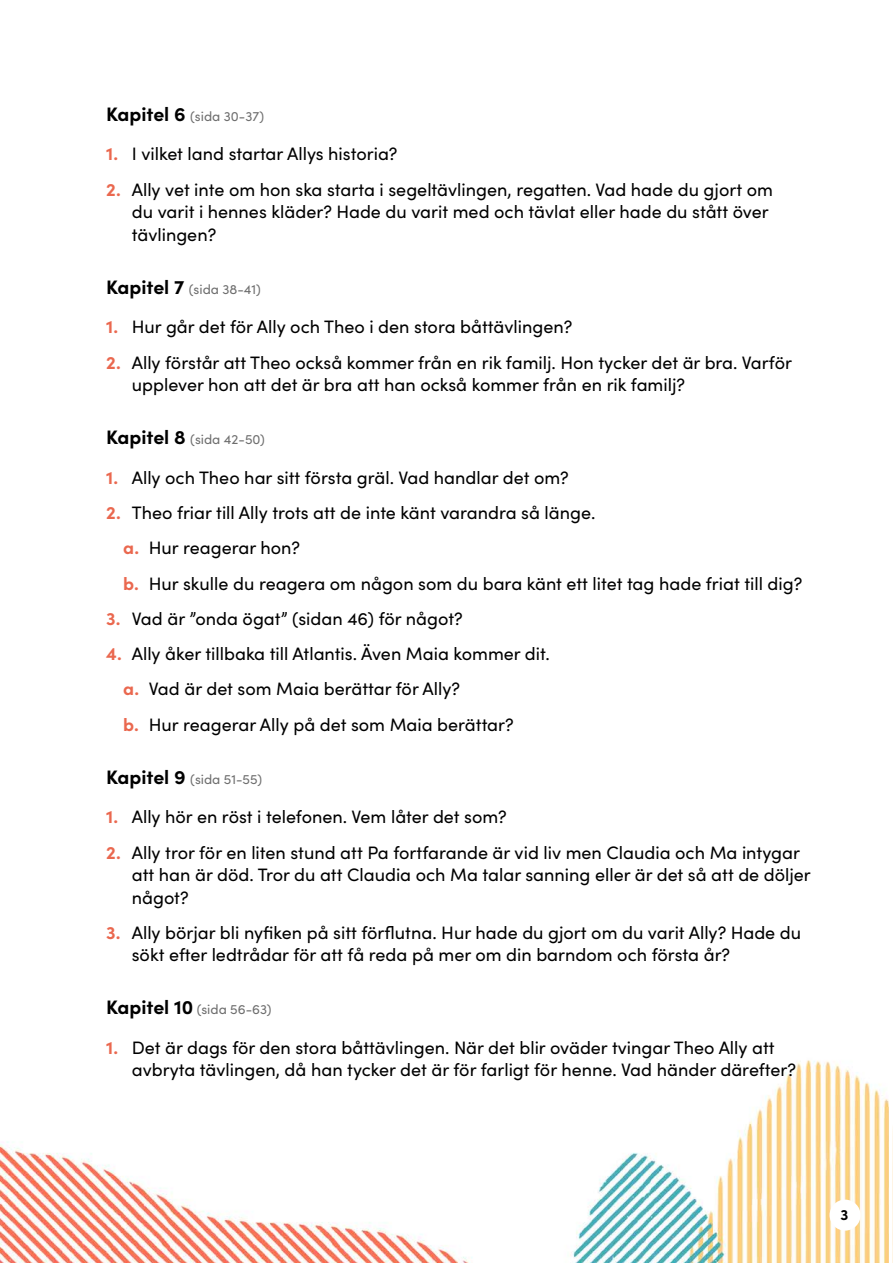
<style>
.page{position:relative;width:893px;height:1263px;background:#fff}
.page>*{position:absolute;margin:0;border:0;box-sizing:border-box;transform-origin:0 0}
.t1{font:18px/22.5px "Sofia Pro";color:#000}
.t2{font:700 15px "Sofia Pro";color:#000}
.t3{font:13.5px "Sofia Pro";color:#6e6e6e}
.s1{font-weight:700;font-size:19.5px;color:#000}
.s2{font-weight:700;color:#ea684f}
</style>
<div class="page">
<img style="left:0;top:1060px;width:889px;height:203px">
<div style="left:830px;top:1199px;width:30px;height:31px;background:#fff;border-radius:50%"></div>
<img style="left:892px;top:1128px;width:1px;height:135px">
<p class="t3" style="left:106px;top:106px;width:159px"><span class="s1">Kapitel 6</span> (sida 30-37)</p>
<p class="t1" style="left:106px;top:142px;width:293px"><span class="s2">1.</span> I vilket land startar Allys historia?</p>
<p class="t1" style="left:132px;top:177px;width:643px;text-indent:-26px"><span class="s2">2.</span> Ally vet inte om hon ska starta i segeltävlingen, regatten. Vad hade du gjort om du varit i hennes kläder? Hade du varit med och tävlat eller hade du stått över tävlingen?</p>
<p class="t3" style="left:106px;top:279px;width:156px"><span class="s1">Kapitel 7</span> (sida 38-41)</p>
<p class="t1" style="left:106px;top:315px;width:467px"><span class="s2">1.</span> Hur går det för Ally och Theo i den stora båttävlingen?</p>
<p class="t1" style="left:132px;top:350px;width:662px;text-indent:-26px"><span class="s2">2.</span> Ally förstår att Theo också kommer från en rik familj. Hon tycker det är bra. Varför upplever hon att det är bra att han också kommer från en rik familj?</p>
<p class="t3" style="left:106px;top:430px;width:160px"><span class="s1">Kapitel 8</span> (sida 42-50)</p>
<p class="t1" style="left:106px;top:465px;width:464px"><span class="s2">1.</span> Ally och Theo har sitt första gräl. Vad handlar det om?</p>
<p class="t1" style="left:123px;top:494px;width:680px;line-height:35.2px;text-indent:-17px"><span class="s2">2.</span> Theo friar till Ally trots att de inte känt varandra så länge.<br><span class="s2">a.</span> Hur reagerar hon?<br><span class="s2">b.</span> Hur skulle du reagera om någon som du bara känt ett litet tag hade friat till dig?</p>
<p class="t1" style="left:106px;top:606px;width:358px"><span class="s2">3.</span> Vad är ”onda ögat” (sidan 46) för något?</p>
<p class="t1" style="left:123px;top:635px;width:428px;line-height:35.2px;text-indent:-17px"><span class="s2">4.</span> Ally åker tillbaka till Atlantis. Även Maia kommer dit. <span class="s2">a.</span> Vad är det som Maia berättar för Ally?<br><span class="s2">b.</span> Hur reagerar Ally på det som Maia berättar?</p>
<p class="t3" style="left:106px;top:769px;width:158px"><span class="s1">Kapitel 9</span> (sida 51-55)</p>
<p class="t1" style="left:106px;top:805px;width:402px"><span class="s2">1.</span> Ally hör en röst i telefonen. Vem låter det som?</p>
<p class="t1" style="left:132px;top:840px;width:681px;text-indent:-26px"><span class="s2">2.</span> Ally tror för en liten stund att Pa fortfarande är vid liv men Claudia och Ma intygar att han är död. Tror du att Claudia och Ma talar sanning eller är det så att de döljer något?</p>
<p class="t1" style="left:132px;top:920px;width:671px;text-indent:-26px"><span class="s2">3.</span> Ally börjar bli nyfiken på sitt förflutna. Hur hade du gjort om du varit Ally? Hade du sökt efter ledtrådar för att få reda på mer om din barndom och första år?</p>
<p class="t3" style="left:106px;top:1000px;width:167px"><span class="s1">Kapitel 10</span> (sida 56-63)</p>
<p class="t1" style="left:132px;top:1035px;width:666px;text-indent:-26px"><span class="s2">1.</span> Det är dags för den stora båttävlingen. När det blir oväder tvingar Theo Ally att avbryta tävlingen, då han tycker det är för farligt för henne. Vad händer därefter?</p>
<p class="t2" style="left:841px;top:1204px;width:9px">3</p>
</div>
